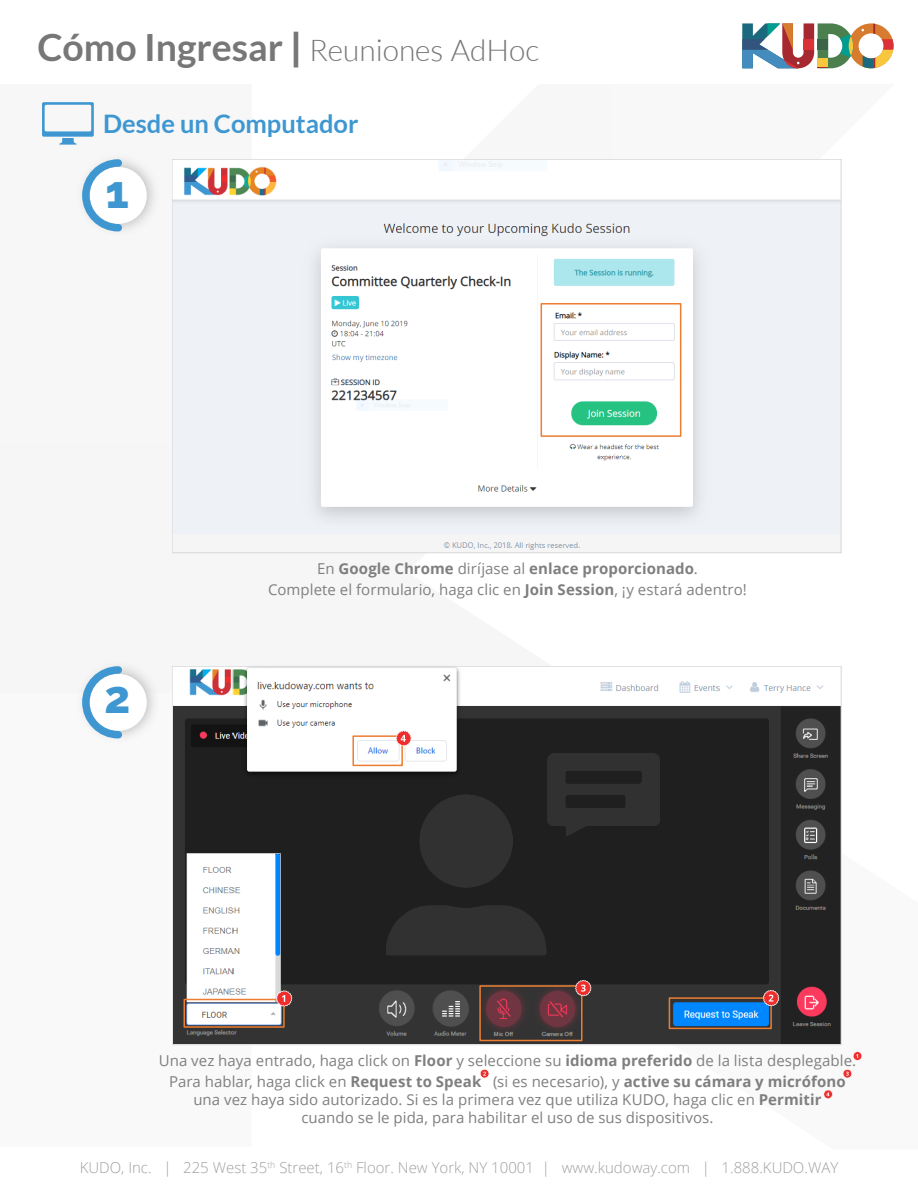
<style>
.page{position:relative;width:918px;height:1188px;background:#fff}
.page>*{position:absolute;margin:0;border:0;box-sizing:border-box;transform-origin:0 0}
.t1{font:800 45.3px "Raleway";color:#3f97d2}
.t2{font:300 30px "Lato";color:#777}
.t3{font:700 25.5px "Lato";color:#3f97d2}
.t4{font:15px/21px "Open Sans";letter-spacing:.005em;color:#7f7f7f;text-align:center}
.t5{font:300 15px "Open Sans";color:#a0a0a0}
.s1{font-weight:700;font-size:37.5px}
.s2{font-weight:900;font-size:37.5px}
.s3{font-weight:700}
</style>
<div class="page">
<svg style="left:742px;top:23px;width:152px;height:45px"></svg>
<img style="left:174px;top:161px;width:666px;height:389px">
<img style="left:286px;top:208px;width:443px;height:318px">
<img style="left:174px;top:669px;width:666px;height:374px">
<div style="left:296px;top:677px;width:211px;height:19px;background:#fff"></div>
<svg style="left:42px;top:102px;width:52px;height:43px"></svg>
<img style="left:78px;top:156px;width:80px;height:79px">
<div style="left:90px;top:167px;width:57px;height:57px;background:#fff;border-radius:50%"></div>
<svg style="left:82px;top:159px;width:40px;height:72px"></svg>
<img style="left:78px;top:662px;width:80px;height:78px">
<div style="left:90px;top:674px;width:57px;height:57px;background:#fff;border-radius:50%"></div>
<svg style="left:82px;top:666px;width:40px;height:72px"></svg>
<div style="left:183px;top:999px;width:102px;height:29px;border:2px solid #ed7d31"></div>
<div style="left:541px;top:303px;width:140px;height:134px;border:2px solid #ed7d31"></div>
<div style="left:669px;top:997px;width:103px;height:32px;border:2px solid #ed7d31"></div>
<img style="left:369px;top:741px;width:302px;height:227px">
<svg style="left:276px;top:990px;width:16px;height:17px"></svg>
<svg style="left:763px;top:990px;width:16px;height:16px"></svg>
<img style="left:478px;top:986px;width:108px;height:52px">
<div style="left:479px;top:985px;width:104px;height:56px;border:2px solid #ed7d31"></div>
<svg style="left:575px;top:980px;width:16px;height:16px"></svg>
<svg style="left:480px;top:1069px;width:10px;height:10px"></svg>
<svg style="left:842px;top:1069px;width:10px;height:10px"></svg>
<svg style="left:853px;top:1051px;width:9px;height:10px"></svg>
<img style="left:236px;top:665px;width:233px;height:121px">
<img style="left:247px;top:668px;width:210px;height:104px">
<div style="left:352px;top:735px;width:51px;height:31px;border:2px solid #ed7d31"></div>
<svg style="left:396px;top:730px;width:16px;height:16px"></svg>
<svg style="left:824px;top:1090px;width:9px;height:9px"></svg>
<h2 class="t2" style="left:38px;top:35px;width:503px"><span class="s1">Cómo Ingresar</span> <span class="s2">|</span> Reuniones AdHoc</h2>
<h3 class="t3" style="left:103px;top:109px;width:257px">Desde un Computador</h3>
<h1 class="t1" style="left:106px;top:166px;width:25px">1</h1>
<h1 class="t1" style="left:104px;top:671px;width:28px">2</h1>
<p class="t4" style="left:268px;top:557px;width:480px">En <span class="s3">Google Chrome</span> diríjase al <span class="s3">enlace proporcionado</span>.<br>Complete el formulario, haga clic en <span class="s3">Join Session</span>, ¡y estará adentro!</p>
<p class="t4" style="left:159px;top:1049px;width:699px">Una vez haya entrado, haga click on <span class="s3">Floor</span> y seleccione su <span class="s3">idioma preferido</span> de la lista desplegable.<br>Para hablar, haga click en <span class="s3">Request to Speak</span> (si es necesario), y <span class="s3">active su cámara y micrófono</span></p>
<p class="t4" style="left:193px;top:1090px;width:630px;line-height:18px">una vez haya sido autorizado. Si es la primera vez que utiliza KUDO, haga clic en <span class="s3">Permitir </span>cuando se le pida, para habilitar el uso de sus dispositivos.</p>
<p class="t5" style="left:80px;top:1158px;width:760px">KUDO, Inc. | 225 West 35<sup>th</sup> Street, 16<sup>th</sup> Floor. New York, NY 10001 | www.kudoway.com | 1.888.KUDO.WAY</p>
</div>
